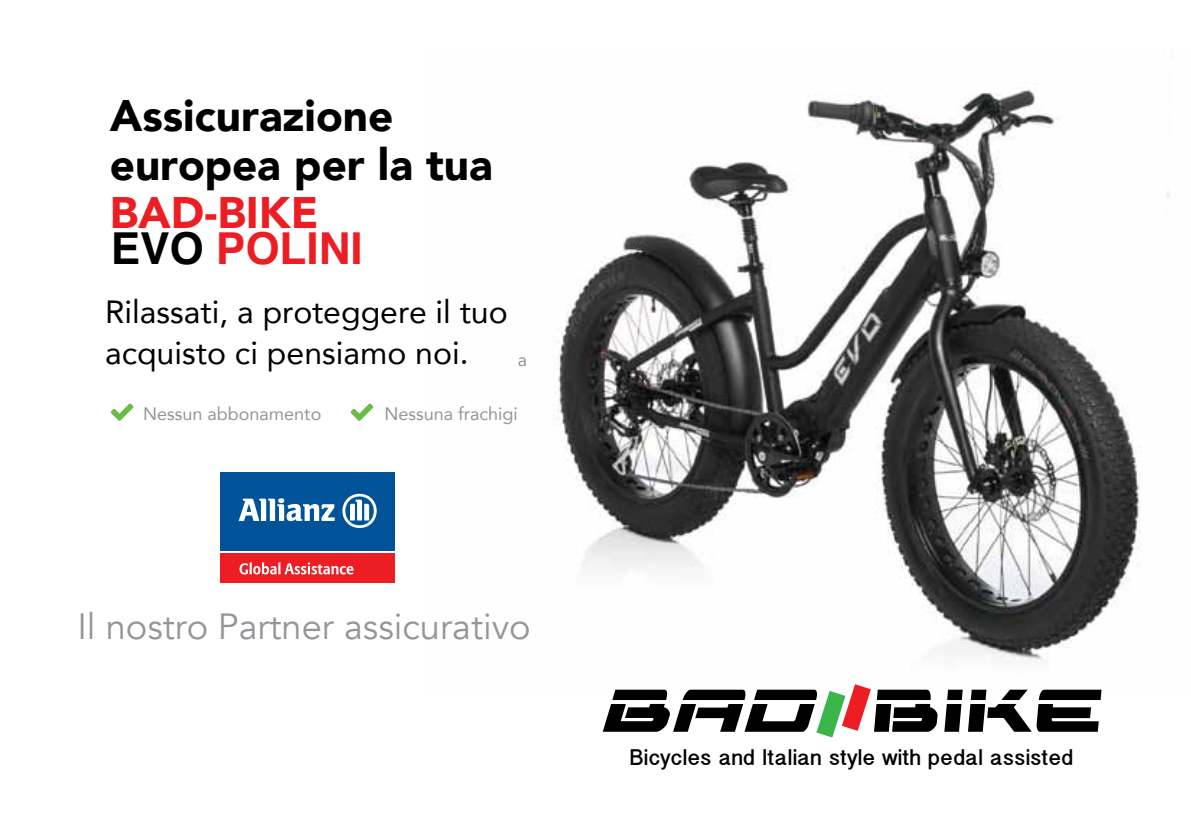
<style>
.page{position:relative;width:1191px;height:840px;background:#fff}
.page>*{position:absolute;margin:0;border:0;box-sizing:border-box;transform-origin:0 0}
.t1{font:900 44px/48px "Avenir";color:#000}
.t2{font:700 44px "Helvetica";color:#ed1d24}
.t3{font:900 44px "Avenir";color:#ed1d24}
.t4{font:36.2px "Avenir";color:#939598}
.t5{font:32px/40px "Avenir";color:#000}
.t6{font:700 23px "Malayalam Sangam MN";color:#000}
.t7{font:18px "Avenir";color:#939598}
.s1{color:#000}
</style>
<div class="page">
<img style="left:556px;top:89px;width:614px;height:601px">
<svg style="left:603px;top:683px;width:334px;height:54px"></svg>
<svg style="left:944px;top:689px;width:18px;height:42px"></svg>
<svg style="left:968px;top:689px;width:133px;height:42px"></svg>
<svg style="left:111px;top:403px;width:22px;height:17px"></svg>
<svg style="left:351px;top:403px;width:22px;height:17px"></svg>
<div style="left:220px;top:472px;width:175px;height:78px;background:#005399"></div>
<svg style="left:239px;top:498px;width:96px;height:23px"></svg>
<svg style="left:342px;top:493px;width:35px;height:34px"></svg>
<div style="left:220px;top:553px;width:175px;height:29px;background:#ed1d24"></div>
<svg style="left:239px;top:562px;width:114px;height:12px"></svg>
<h1 class="t1" style="left:110px;top:91px;width:384px">Assicurazione europea per la tua</h1>
<h1 class="t3" style="left:110px;top:174px;width:210px">BAD-BIKE</h1>
<h1 class="t2" style="left:111px;top:213px;width:253px"><span class="s1">EVO</span> POLINI</h1>
<p class="t5" style="left:105px;top:291px;width:404px">Rilassati, a proteggere il tuo acquisto ci pensiamo noi.</p>
<p class="t7" style="left:518px;top:345px;width:11px">a</p>
<p class="t7" style="left:143px;top:399px;width:180px">Nessun abbonamento</p>
<p class="t7" style="left:384px;top:399px;width:135px">Nessuna frachigi</p>
<p class="t4" style="left:77px;top:604px;width:455px">Il nostro Partner assicurativo</p>
<p class="t6" style="left:629px;top:745px;width:445px">Bicycles and Italian style with pedal assisted</p>
</div>
